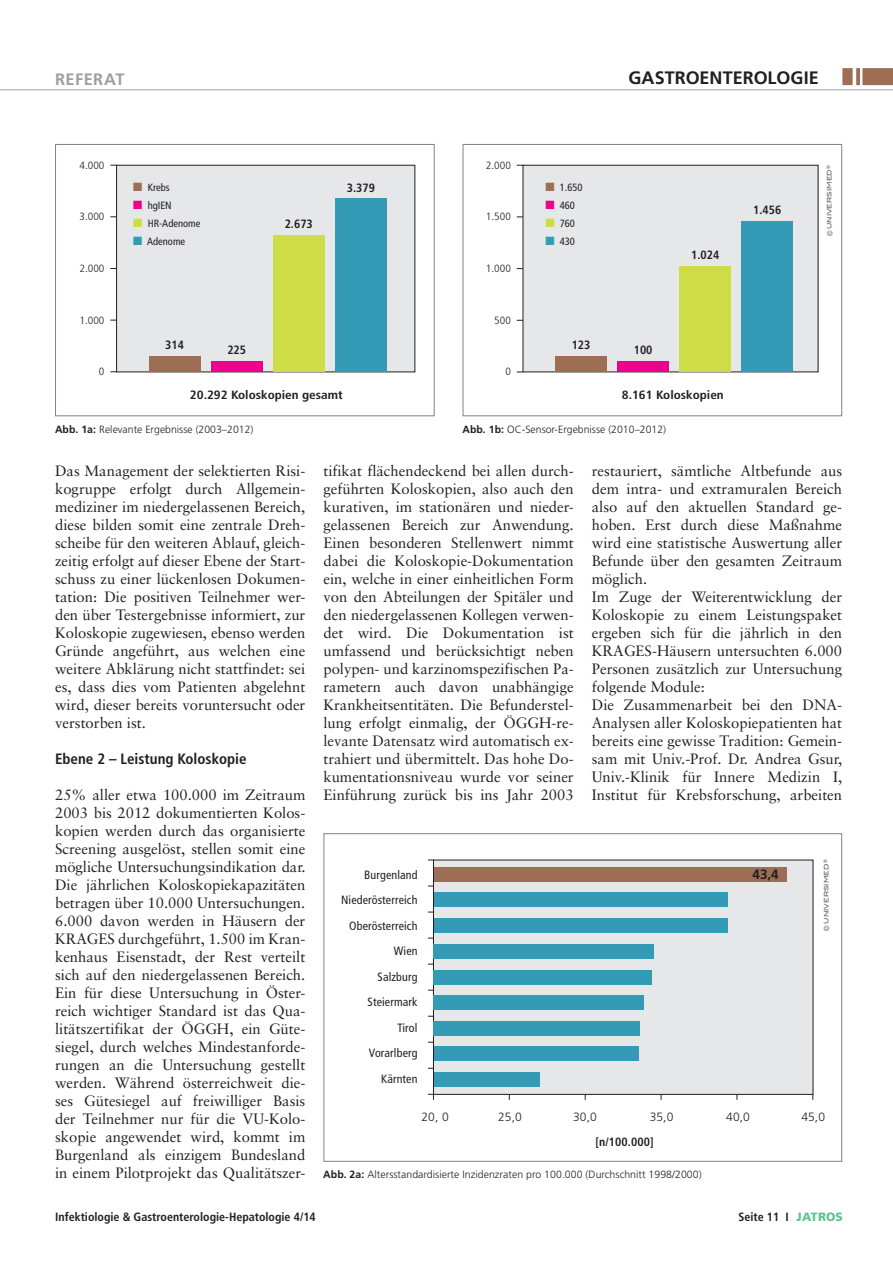
<style>
.page{position:relative;width:893px;height:1263px;background:#fff}
.page>*{position:absolute;margin:0;border:0;box-sizing:border-box;transform-origin:0 0}
.t1{font:700 18px "Frutiger LT Std";color:#231f20}
.t2{font:700 16.5px "Frutiger LT Std";letter-spacing:.02em;color:#9ba0a3}
.t3{font:15px/18px "Sabon";color:#231f20;text-align:justify}
.t4{font:700 condensed 15px "Frutiger LT Std";color:#231f20}
.t5{font:700 13.5px "Frutiger LT Std";color:#231f20}
.t6{font:700 condensed 12px "Frutiger LT Std";color:#231f20}
.t7{font:condensed 12px/25.5px "Frutiger LT Std";letter-spacing:.01em;color:#231f20;text-align:right}
.t8{font:700 condensed 12px "Frutiger LT Std";color:#231f20;scale:1.1 1}
.t9{font:300 12px "Frutiger LT Std";letter-spacing:.01em;color:#231f20}
.t10{font:300 10.5px "Frutiger LT Std";letter-spacing:.005em;color:#231f20}
.t11{font:condensed 10.5px "Frutiger LT Std";color:#231f20}
.t12{font:300 condensed 10.5px "Frutiger LT Std";color:#231f20;scale:1.1 1}
.t13{font:6px "Blair Md ITCTT Medium";color:#58595b}
.s1{color:#9e6e54}
.s2{color:#ec008c}
.s3{color:#cedd45}
.s4{color:#339bb5}
.s5{font-family:"Futura";font-size:6.75px}
.s6{font-weight:700}
.s7{font-weight:900;font-stretch:normal;color:#63c191}
</style>
<div class="page">
<hr style="left:0;top:89px;width:892px;height:1px;background:#9ba0a3">
<svg style="left:842px;top:68px;width:50px;height:17px"></svg>
<div style="left:55px;top:144px;width:379px;height:272px;border:1px solid #808285"></div>
<div style="left:117px;top:165px;width:298px;height:207px;background:#e6e7e8"></div>
<div style="left:116px;top:165px;width:299px;height:207px;border:1px solid #231f20"></div>
<div style="left:335px;top:199px;width:51px;height:173px;background:#339bb5"></div>
<div style="left:273px;top:235px;width:51px;height:137px;background:#cedd45"></div>
<div style="left:211px;top:361px;width:51px;height:11px;background:#ec008c"></div>
<div style="left:149px;top:356px;width:51px;height:16px;background:#9e6e54"></div>
<div style="left:462px;top:144px;width:380px;height:272px;border:1px solid #808285"></div>
<div style="left:523px;top:165px;width:295px;height:207px;background:#e6e7e8"></div>
<div style="left:523px;top:165px;width:295px;height:207px;border:1px solid #231f20"></div>
<div style="left:741px;top:222px;width:52px;height:150px;background:#339bb5"></div>
<div style="left:679px;top:267px;width:52px;height:105px;background:#cedd45"></div>
<div style="left:617px;top:361px;width:52px;height:11px;background:#ec008c"></div>
<div style="left:555px;top:356px;width:52px;height:16px;background:#9e6e54"></div>
<div style="left:433px;top:860px;width:380px;height:234px;background:#e6e7e8"></div>
<div style="left:433px;top:860px;width:380px;height:235px;border:1px solid #231f20"></div>
<div style="left:433px;top:867px;width:353px;height:15px;background:#9e6e54"></div>
<div style="left:433px;top:892px;width:294px;height:15px;background:#339bb5"></div>
<div style="left:433px;top:918px;width:294px;height:15px;background:#339bb5"></div>
<div style="left:433px;top:944px;width:221px;height:15px;background:#339bb5"></div>
<div style="left:433px;top:970px;width:219px;height:15px;background:#339bb5"></div>
<div style="left:433px;top:995px;width:211px;height:15px;background:#339bb5"></div>
<div style="left:433px;top:1021px;width:207px;height:15px;background:#339bb5"></div>
<div style="left:433px;top:1046px;width:205px;height:15px;background:#339bb5"></div>
<div style="left:433px;top:1072px;width:106px;height:15px;background:#339bb5"></div>
<p class="t2" style="left:55px;top:71px;width:71px">REFERAT</p>
<p class="t1" style="left:628px;top:69px;width:192px">GASTROENTEROLOGIE</p>
<p class="t12" style="left:79px;top:160px;width:24px">4.000</p>
<p class="t12" style="left:79px;top:212px;width:24px">3.000</p>
<p class="t11" style="left:133px;top:183px;width:38px"><span class="s1">■</span> Krebs</p>
<p class="t11" style="left:133px;top:201px;width:40px"><span class="s2">■</span> hgIEN</p>
<p class="t11" style="left:133px;top:219px;width:69px"><span class="s3">■</span> HR-Adenome</p>
<p class="t11" style="left:133px;top:237px;width:53px"><span class="s4">■</span> Adenome</p>
<p class="t6" style="left:285px;top:218px;width:30px">2.673</p>
<p class="t6" style="left:347px;top:182px;width:30px">3.379</p>
<p class="t12" style="left:486px;top:160px;width:24px">2.000</p>
<p class="t12" style="left:486px;top:212px;width:24px">1.500</p>
<p class="t11" style="left:545px;top:183px;width:39px"><span class="s1">■</span> 1.650</p>
<p class="t11" style="left:545px;top:201px;width:31px"><span class="s2">■</span> 460</p>
<p class="t11" style="left:545px;top:219px;width:31px"><span class="s3">■</span> 760</p>
<p class="t11" style="left:545px;top:237px;width:31px"><span class="s4">■</span> 430</p>
<p class="t6" style="left:753px;top:204px;width:30px">1.456</p>
<p class="t13" style="left:825px;top:236px;width:73px;rotate:-90deg"><span class="s5">©</span> UNIVERSIMED<sup>®</sup></p>
<p class="t6" style="left:691px;top:249px;width:30px">1.024</p>
<p class="t12" style="left:79px;top:263px;width:24px">2.000</p>
<p class="t12" style="left:486px;top:263px;width:24px">1.000</p>
<p class="t12" style="left:79px;top:315px;width:24px">1.000</p>
<p class="t12" style="left:494px;top:315px;width:17px">500</p>
<p class="t6" style="left:165px;top:339px;width:20px">314</p>
<p class="t6" style="left:227px;top:344px;width:20px">225</p>
<p class="t6" style="left:571px;top:339px;width:20px">123</p>
<p class="t6" style="left:633px;top:344px;width:20px">100</p>
<p class="t12" style="left:99px;top:366px;width:7px">0</p>
<p class="t12" style="left:505px;top:366px;width:7px">0</p>
<p class="t8" style="left:190px;top:389px;width:140px">20.292 Koloskopien gesamt</p>
<p class="t8" style="left:621px;top:389px;width:94px">8.161 Koloskopien</p>
<p class="t10" style="left:55px;top:424px;width:200px"><span class="s6">Abb. 1a:</span> Relevante Ergebnisse (2003–2012)</p>
<p class="t10" style="left:462px;top:424px;width:205px"><span class="s6">Abb. 1b:</span> OC-Sensor-Ergebnisse (2010–2012)</p>
<p class="t3" style="left:55px;top:463px;width:252px">Das Management der selektierten Risi&shy;kogruppe erfolgt durch Allgemein&shy;mediziner im niedergelassenen Bereich, diese bilden somit eine zentrale Dreh&shy;scheibe für den weiteren Ablauf, gleich&shy;zeitig erfolgt auf dieser Ebene der Start&shy;schuss zu einer lückenlosen Dokumen&shy;tation: Die positiven Teilnehmer wer&shy;den über Testergebnisse informiert, zur Koloskopie zugewiesen, ebenso werden Gründe angeführt, aus welchen eine weitere Abklärung nicht stattfindet: sei es, dass dies vom Patienten abgelehnt wird, dieser bereits voruntersucht oder verstorben ist.</p>
<p class="t4" style="left:55px;top:751px;width:193px">Ebene 2 – Leistung Koloskopie</p>
<p class="t3" style="left:55px;top:787px;width:252px">25% aller etwa 100.000 im Zeitraum 2003 bis 2012 dokumentierten Kolos&shy;kopien werden durch das organisierte Screening ausgelöst, stellen somit eine mögliche Untersuchungsindikation dar.<br>Die jährlichen Koloskopiekapazitäten betragen über 10.000 Untersuchungen.<br>6.000 davon werden in Häusern der KRAGES durchgeführt, 1.500 im Kran - kenhaus Eisenstadt, der Rest verteilt sich auf den niedergelassenen Bereich.<br>Ein für diese Untersuchung in Öster&shy;reich wichtiger Standard ist das Qua&shy;litätszertifikat der ÖGGH, ein Güte&shy;siegel, durch welches Mindestanforde&shy;rungen an die Untersuchung gestellt werden. Während österreichweit die&shy;ses Gütesiegel auf freiwilliger Basis der Teilnehmer nur für die VU-Kolo&shy;skopie angewendet wird, kommt im Burgenland als einzigem Bundesland in einem Pilotprojekt das Qualitäts zer -</p>
<p class="t3" style="left:323px;top:463px;width:252px">tifikat flächendeckend bei allen durch&shy;geführten Koloskopien, also auch den kurativen, im stationären und nieder&shy;gelassenen Bereich zur Anwendung.<br>Einen besonderen Stellenwert nimmt dabei die Koloskopie-Dokumentation ein, welche in einer einheitlichen Form von den Abteilungen der Spitäler und den niedergelassenen Kollegen verwen&shy;det wird. Die Dokumentation ist umfassend und berücksichtigt neben polypen- und karzinomspezifischen Pa - rametern auch davon unabhängige Krankheitsentitäten. Die Befunderstel&shy;lung erfolgt einmalig, der ÖGGH-re&shy;levante Datensatz wird automatisch ex&shy;trahiert und übermittelt. Das hohe Do&shy;kumentationsniveau wurde vor seiner Einführung zurück bis ins Jahr 2003</p>
<p class="t3" style="left:592px;top:463px;width:252px;text-align:left">restauriert, sämtliche Altbefunde aus dem intra- und extramuralen Bereich also auf den aktuellen Standard ge&shy;hoben. Erst durch diese Maßnahme wird eine statistische Auswertung aller Befunde über den gesamten Zeitraum möglich.<br>Im Zuge der Weiterentwicklung der Koloskopie zu einem Leistungspaket ergeben sich für die jährlich in den KRAGES-Häusern untersuchten 6.000<br>Personen zusätzlich zur Untersuchung folgende Module:<br>Die Zusammenarbeit bei den DNA-Analysen aller Koloskopiepatienten hat bereits eine gewisse Tradition: Gemein&shy;sam mit Univ.-Prof. Dr. Andrea Gsur, Univ.-Klinik für Innere Medizin I, Institut für Krebsforschung, arbeiten</p>
<p class="t7" style="left:341px;top:862px;width:78px">Burgenland<br>Niederösterreich<br>Oberösterreich<br>Wien<br>Salzburg<br>Steiermark<br>Tirol<br>Vorarlberg<br>Kärnten</p>
<p class="t5" style="left:752px;top:868px;width:28px">43,4</p>
<p class="t13" style="left:822px;top:931px;width:73px;rotate:-90deg"><span class="s5">©</span> UNIVERSIMED<sup>®</sup></p>
<p class="t9" style="left:421px;top:1111px;width:29px">20, 0</p>
<p class="t9" style="left:498px;top:1111px;width:25px">25,0</p>
<p class="t9" style="left:573px;top:1111px;width:25px">30,0</p>
<p class="t9" style="left:649px;top:1111px;width:25px">35,0</p>
<p class="t9" style="left:726px;top:1111px;width:25px">40,0</p>
<p class="t9" style="left:801px;top:1111px;width:25px">45,0</p>
<p class="t6" style="left:595px;top:1136px;width:60px">[n/100.000]</p>
<p class="t10" style="left:323px;top:1170px;width:380px"><span class="s6">Abb. 2a:</span> Altersstandardisierte Inzidenzraten pro 100.000 (Durchschnitt 1998/2000)</p>
<p class="t6" style="left:55px;top:1211px;width:262px">Infektiologie &amp; Gastroenterologie-Hepatologie 4/14</p>
<p class="t6" style="left:738px;top:1211px;width:106px">Seite 11 I <span class="s7">JATROS</span></p>
</div>
